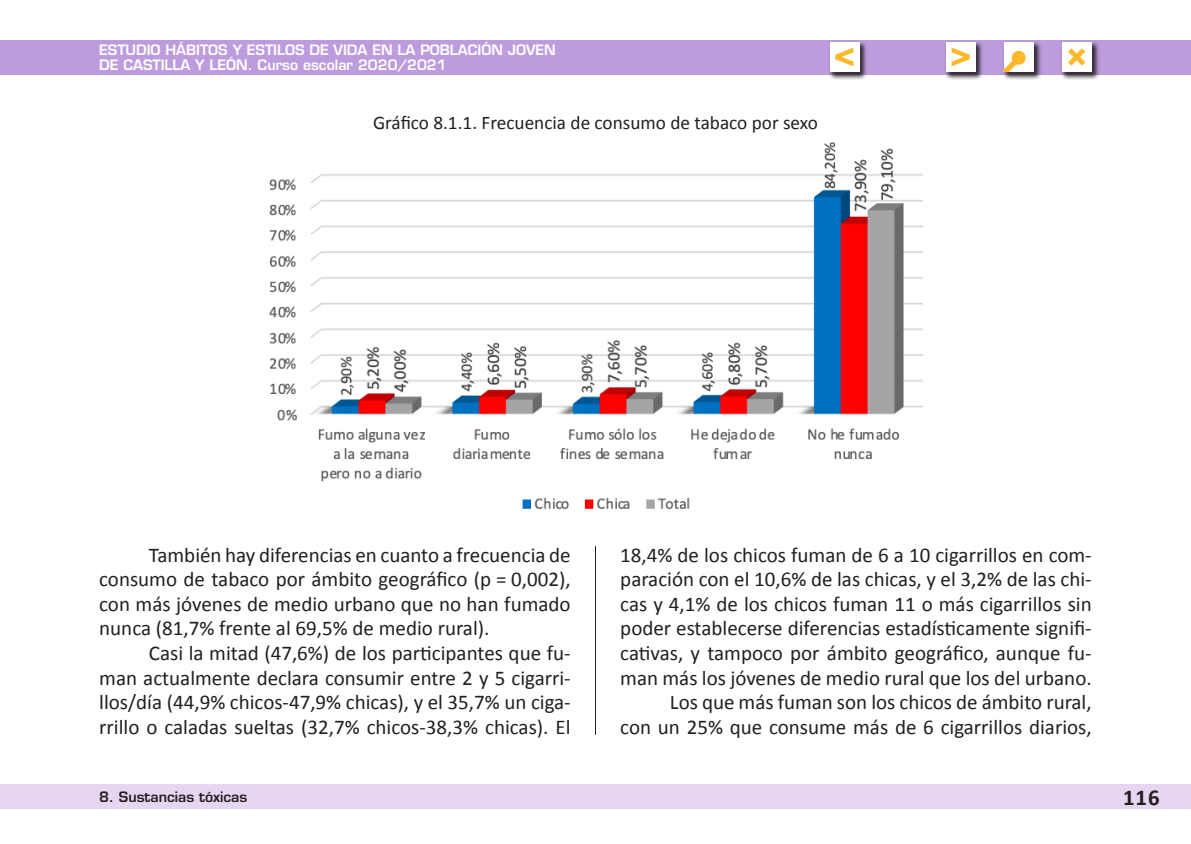
<style>
.page{position:relative;width:1191px;height:844px;background:#fff}
.page>*{position:absolute;margin:0;border:0;box-sizing:border-box;transform-origin:0 0}
.t1{font:35.7px "Eurostile LT Std Bold Ex 2";color:#fcb828}
.t2{font:700 22.75px "Calibri";color:#231f20}
.Texto{font:21px/24.5px "Calibri";color:#231f20;text-align:justify}
.TextoN{font:21px/24.5px "Calibri";color:#231f20;text-align:right}
.TituloGrafico{font:19.25px "Calibri";color:#231f20}
.t3{font:600 14px/15.4px "Eurostile LT Std";color:#fff}
.t4{font:600 14px "Eurostile LT Std";color:#231f20}
.s1{font-size:30.97px;color:#13bab3}
</style>
<div class="page">
<div style="left:0;top:784px;width:1191px;height:25px;background:#e7d6f2"></div>
<div style="left:0;top:40px;width:1191px;height:34px;background:#bd9cde"></div>
<div style="left:827px;top:40px;width:41px;height:41px;background:#231f20;opacity:.75"></div>
<div style="left:829px;top:42px;width:30px;height:30px;background:#fff"></div>
<div style="left:944px;top:40px;width:40px;height:41px;background:#231f20;opacity:.75"></div>
<div style="left:945px;top:42px;width:30px;height:30px;background:#fff"></div>
<div style="left:1060px;top:40px;width:40px;height:41px;background:#231f20;opacity:.75"></div>
<div style="left:1062px;top:42px;width:29px;height:30px;background:#fff"></div>
<div style="left:1002px;top:40px;width:40px;height:41px;background:#231f20;opacity:.75"></div>
<div style="left:1004px;top:42px;width:29px;height:30px;background:#fff"></div>
<img style="left:269px;top:143px;width:653px;height:366px">
<hr style="left:595px;top:546px;width:1px;height:188px;background:#231f20">
<svg style="left:1002px;top:48px;width:26px;height:27px"></svg>
<p class="t3" style="left:99px;top:42px;width:458px">ESTUDIO HÁBITOS Y ESTILOS DE VIDA EN LA POBLACIÓN JOVEN<br>DE CASTILLA Y LEÓN. Curso escolar 2020/2021</p>
<h1 class="t1" style="left:834px;top:28px;width:23px">&lt;</h1>
<h1 class="t1" style="left:950px;top:28px;width:23px">&gt;</h1>
<h1 class="t1" style="left:1066px;top:28px;width:23px">×<span class="s1">i</span></h1>
<p class="TituloGrafico" style="left:373px;top:110px;width:446px">Gráfico 8.1.1. Frecuencia de consumo de tabaco por sexo</p>
<p class="Texto" style="left:99px;top:541px;width:473px;text-indent:50px">También hay diferencias en cuanto a frecuencia de consumo de tabaco por ámbito geográfico (p = 0,002), con más jóvenes de medio urbano que no han fumado nunca (81,7% frente al 69,5% de medio rural).</p>
<p class="Texto" style="left:99px;top:639px;width:473px;text-indent:50px">Casi la mitad (47,6%) de los participantes que fu&shy;man actualmente declara consumir entre 2 y 5 cigarri&shy;llos/día (44,9% chicos-47,9% chicas), y el 35,7% un ciga&shy;rrillo o caladas sueltas (32,7% chicos-38,3% chicas). El</p>
<p class="Texto" style="left:620px;top:541px;width:473px">18,4% de los chicos fuman de 6 a 10 cigarrillos en com&shy;paración con el 10,6% de las chicas, y el 3,2% de las chi&shy;cas y 4,1% de los chicos fuman 11 o más cigarrillos sin poder establecerse diferencias estadísticamente signifi&shy;cativas, y tampoco por ámbito geográfico, aunque fu&shy;man más los jóvenes de medio rural que los del urbano.</p>
<p class="TextoN" style="left:620px;top:688px;width:473px">Los que más fuman son los chicos de ámbito rural,<br>con un 25% que consume más de 6 cigarrillos diarios,</p>
<p class="t4" style="left:99px;top:788px;width:149px">8. Sustancias tóxicas</p>
<p class="t2" style="left:1123px;top:783px;width:38px">116</p>
</div>
